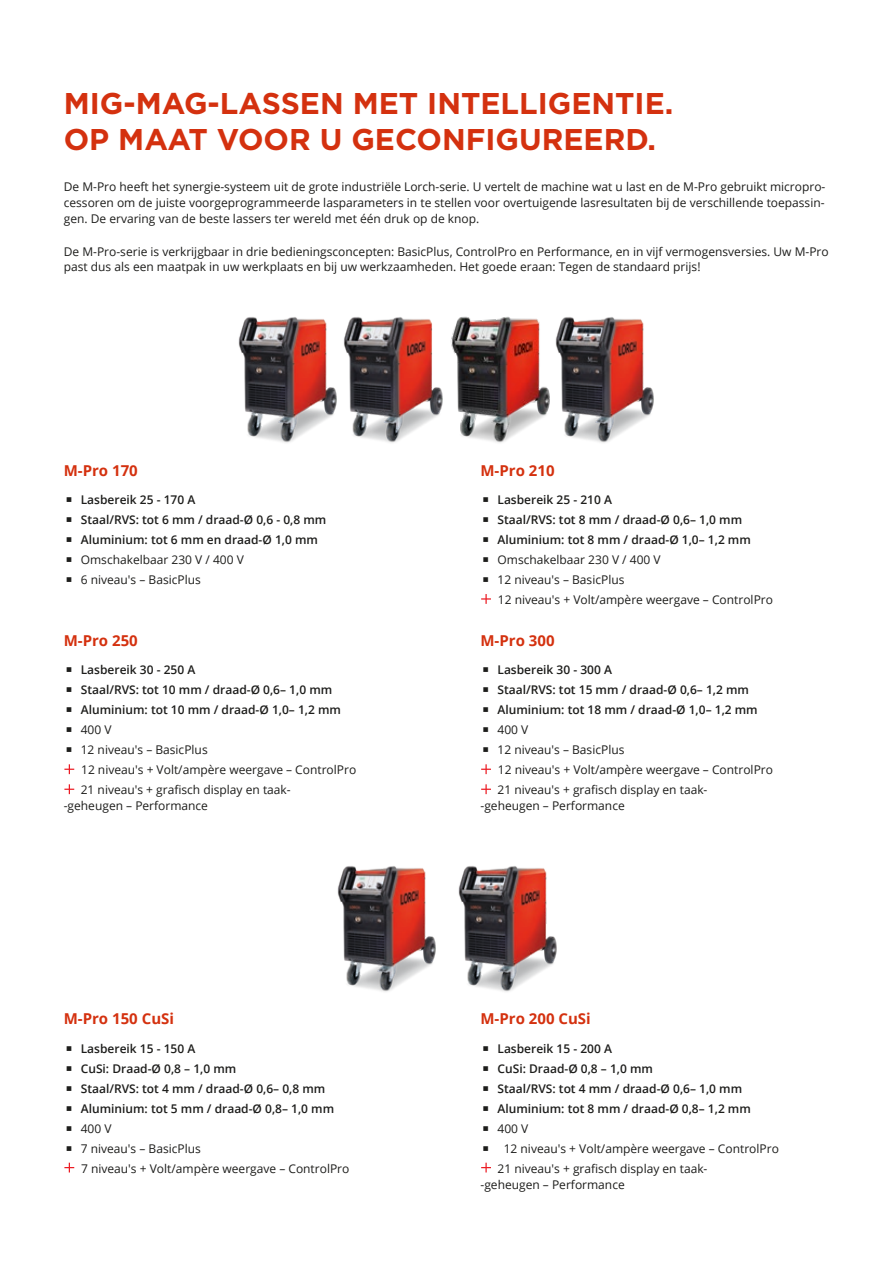
<style>
.page{position:relative;width:893px;height:1263px;background:#fff}
.page>*{position:absolute;margin:0;border:0;box-sizing:border-box;transform-origin:0 0}
.t1{font:700 30px/36px "Gotham";color:#d4310f}
.t2{font:700 15px "Open Sans";color:#d4310f}
.t3{font:12px/20px "Open Sans";color:#1d1d1b}
.t4{font:600 12px/20px "Open Sans";color:#1d1d1b}
</style>
<div class="page">
<img style="left:238px;top:317px;width:97px;height:126px">
<img style="left:335px;top:317px;width:107px;height:126px">
<img style="left:442px;top:316px;width:104px;height:127px">
<img style="left:546px;top:317px;width:108px;height:126px">
<img style="left:337px;top:866px;width:220px;height:126px">
<svg style="left:64px;top:764px;width:10px;height:10px"></svg>
<svg style="left:64px;top:784px;width:10px;height:10px"></svg>
<svg style="left:481px;top:594px;width:10px;height:10px"></svg>
<svg style="left:481px;top:764px;width:10px;height:10px"></svg>
<svg style="left:481px;top:784px;width:10px;height:10px"></svg>
<svg style="left:64px;top:1163px;width:10px;height:9px"></svg>
<svg style="left:481px;top:1163px;width:10px;height:9px"></svg>
<h1 class="t1" style="left:64px;top:85px;width:611px">MIG-MAG-LASSEN MET INTELLIGENTIE.<br>OP MAAT VOOR U GECONFIGUREERD.</h1>
<p class="t3" style="left:64px;top:179px;width:763px;line-height:15.8px;text-align:justify">De M-Pro heeft het synergie-systeem uit de grote industriële Lorch-serie. U vertelt de machine wat u last en de M-Pro gebruikt micropro&shy;cessoren om de juiste voorgeprogrammeerde lasparameters in te stellen voor overtuigende lasresultaten bij de verschillende toepassin&shy;gen. De ervaring van de beste lassers ter wereld met één druk op de knop.</p>
<p class="t3" style="left:64px;top:243px;width:766px;line-height:15.8px">De M-Pro-serie is verkrijgbaar in drie bedieningsconcepten: BasicPlus, ControlPro en Performance, en in vijf vermogensversies. Uw M-Pro past dus als een maatpak in uw werkplaats en bij uw werkzaamheden. Het goede eraan: Tegen de standaard prijs!</p>
<p class="t2" style="left:64px;top:460px;width:76px">M-Pro 170</p>
<p class="t4" style="left:81px;top:489px;width:247px">Lasbereik 25 - 170 A<br>Staal/RVS: tot 6 mm / draad-Ø 0,6 - 0,8 mm<br>Aluminium: tot 6 mm en draad-Ø 1,0 mm</p>
<p class="t3" style="left:81px;top:549px;width:165px">Omschakelbaar 230 V / 400 V<br>6 niveau's – BasicPlus</p>
<p class="t2" style="left:64px;top:630px;width:76px">M-Pro 250</p>
<p class="t4" style="left:81px;top:660px;width:262px">Lasbereik 30 - 250 A<br>Staal/RVS: tot 10 mm / draad-Ø 0,6– 1,0 mm<br>Aluminium: tot 10 mm / draad-Ø 1,0– 1,2 mm</p>
<p class="t3" style="left:81px;top:720px;width:277px">400 V<br>12 niveau's – BasicPlus<br>12 niveau's + Volt/ampère weergave – ControlPro<br>21 niveau's + grafisch display en taak-</p>
<p class="t3" style="left:64px;top:795px;width:146px">-geheugen – Performance</p>
<p class="t2" style="left:64px;top:1008px;width:112px">M-Pro 150 CuSi</p>
<p class="t4" style="left:81px;top:1038px;width:255px">Lasbereik 15 - 150 A<br>CuSi: Draad-Ø 0,8 – 1,0 mm<br>Staal/RVS: tot 4 mm / draad-Ø 0,6– 0,8 mm<br>Aluminium: tot 5 mm / draad-Ø 0,8– 1,0 mm</p>
<p class="t3" style="left:81px;top:1118px;width:270px">400 V<br>7 niveau's – BasicPlus<br>7 niveau's + Volt/ampère weergave – ControlPro</p>
<p class="t2" style="left:480px;top:460px;width:76px">M-Pro 210</p>
<p class="t4" style="left:497px;top:489px;width:255px">Lasbereik 25 - 210 A<br>Staal/RVS: tot 8 mm / draad-Ø 0,6– 1,0 mm<br>Aluminium: tot 8 mm / draad-Ø 1,0– 1,2 mm</p>
<p class="t3" style="left:497px;top:549px;width:277px">Omschakelbaar 230 V / 400 V<br>12 niveau's – BasicPlus<br>12 niveau's + Volt/ampère weergave – ControlPro</p>
<p class="t2" style="left:480px;top:630px;width:76px">M-Pro 300</p>
<p class="t4" style="left:497px;top:660px;width:262px">Lasbereik 30 - 300 A<br>Staal/RVS: tot 15 mm / draad-Ø 0,6– 1,2 mm<br>Aluminium: tot 18 mm / draad-Ø 1,0– 1,2 mm</p>
<p class="t3" style="left:497px;top:720px;width:277px">400 V<br>12 niveau's – BasicPlus<br>12 niveau's + Volt/ampère weergave – ControlPro<br>21 niveau's + grafisch display en taak-</p>
<p class="t3" style="left:480px;top:795px;width:146px">-geheugen – Performance</p>
<p class="t2" style="left:480px;top:1008px;width:112px">M-Pro 200 CuSi</p>
<p class="t4" style="left:497px;top:1038px;width:255px">Lasbereik 15 - 200 A<br>CuSi: Draad-Ø 0,8 – 1,0 mm<br>Staal/RVS: tot 4 mm / draad-Ø 0,6– 1,0 mm<br>Aluminium: tot 8 mm / draad-Ø 0,8– 1,2 mm</p>
<p class="t3" style="left:497px;top:1118px;width:32px">400 V</p>
<p class="t3" style="left:504px;top:1138px;width:277px">12 niveau's + Volt/ampère weergave – ControlPro</p>
<p class="t3" style="left:497px;top:1158px;width:211px">21 niveau's + grafisch display en taak-</p>
<p class="t3" style="left:480px;top:1174px;width:146px">-geheugen – Performance</p>
</div>
